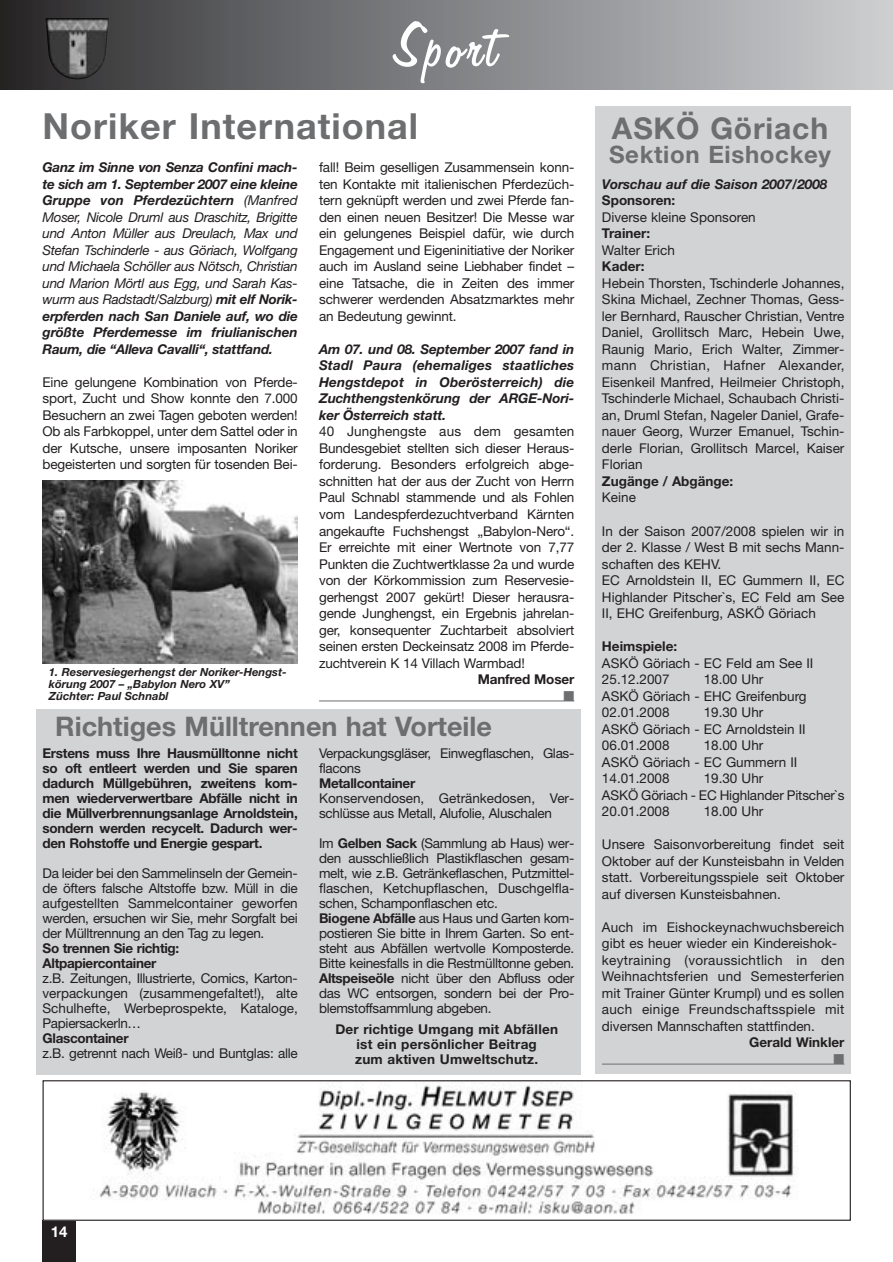
<style>
.page{position:relative;width:893px;height:1262px;background:#fff}
.page>*{position:absolute;margin:0;border:0;box-sizing:border-box;transform-origin:0 0}
.t1{font:72px "Freehand 575 BT Regular B";letter-spacing:.05em;color:#fff}
.t2{font:700 36px "Helvetica Neue";letter-spacing:.03em;color:#6c6e70}
.t3{font:700 30px "Helvetica Neue";letter-spacing:.03em;color:#6c6e70}
.t4{font:700 27px "Helvetica Neue";color:#6c6e70}
.t5{font:700 24px "Helvetica Neue";letter-spacing:.03em;color:#6c6e70}
.t6{font:700 15px "Helvetica Neue";color:#fff}
.t7{font:14.25px "Zapf Dingbats";color:#6c6e70}
.t8{font:13.5px/16.5px "Helvetica Neue";color:#231f20;text-align:justify}
.t9{font:13.5px/15px "Helvetica Neue";letter-spacing:-.02em;color:#231f20}
.t10{font:italic 13.5px/16.5px "Helvetica Neue";letter-spacing:-.02em;color:#231f20;text-align:justify}
.t11{font:700 13.5px/15px "Helvetica Neue";color:#231f20;text-align:justify}
.t12{font:italic 700 13.5px/16.5px "Helvetica Neue";letter-spacing:-.01em;color:#231f20;text-align:justify}
.t13{font:700 13.5px/15px "Helvetica Neue";letter-spacing:-.02em;color:#231f20}
.t14{font:italic 700 11.25px/12px "Helvetica Neue";color:#231f20}
.s1{font-weight:700}
</style>
<div class="page">
<div style="left:36px;top:709px;width:544px;height:366px;background:#d1d3d4"></div>
<div style="left:1px;top:0;width:891px;height:89px;background:linear-gradient(to right,#2e2d2f,#ced1d4)"></div>
<img style="left:46px;top:18px;width:63px;height:62px">
<div style="left:43px;top:1220px;width:33px;height:42px;background:#231f20"></div>
<hr style="left:319px;top:700px;width:255px;height:1px;background:#6c6e70">
<img style="left:99px;top:1084px;width:699px;height:130px">
<div style="left:43px;top:1080px;width:807px;height:140px;border:1px solid #231f20"></div>
<img style="left:43px;top:480px;width:255px;height:183px">
<div style="left:595px;top:106px;width:255px;height:968px;background:#d1d3d4"></div>
<hr style="left:602px;top:1063px;width:242px;height:1px;background:#6c6e70">
<h1 class="t1" style="left:395px;top:-1px;width:105px">Sport</h1>
<h2 class="t2" style="left:43px;top:114px;width:377px">Noriker International</h2>
<p class="t10" style="left:43px;top:161px;width:257px"><span class="s1">Ganz im Sinne von Senza Confini mach&shy;te sich am 1. September 2007 eine kleine Gruppe von Pferdezüchtern</span> (Manfred Moser, Nicole Druml aus Draschitz, Brigitte und Anton Müller aus Dreulach, Max und Stefan Tschinderle - aus Göriach, Wolfgang und Michaela Schöller aus Nötsch, Christian und Marion Mörtl aus Egg, und Sarah Kas&shy;wurm aus Radstadt/Salzburg) <span class="s1">mit elf Norik&shy;erpferden nach San Daniele auf, wo die größte Pferdemesse im friulianischen Raum, die “Alleva Cavalli“, stattfand.</span></p>
<p class="t8" style="left:43px;top:375px;width:257px">Eine gelungene Kombination von Pferde&shy;sport, Zucht und Show konnte den 7.000<br>Besuchern an zwei Tagen geboten werden!<br>Ob als Farbkoppel, unter dem Sattel oder in der Kutsche, unsere imposanten Noriker begeisterten und sorgten für tosenden Bei-</p>
<p class="t14" style="left:49px;top:666px;width:239px">1. Reservesiegerhengst der Noriker-Hengst&shy;körung 2007 – „Babylon Nero XV”<br>Züchter: Paul Schnabl</p>
<p class="t8" style="left:319px;top:161px;width:257px">fall! Beim geselligen Zusammensein konn&shy;ten Kontakte mit italienischen Pferdezüch&shy;tern geknüpft werden und zwei Pferde fan&shy;den einen neuen Besitzer! Die Messe war ein gelungenes Beispiel dafür, wie durch Engagement und Eigeninitiative der Noriker auch im Ausland seine Liebhaber findet – eine Tatsache, die in Zeiten des immer schwerer werdenden Absatzmarktes mehr an Bedeutung gewinnt.</p>
<p class="t12" style="left:319px;top:342px;width:257px">Am 07. und 08. September 2007 fand in Stadl Paura (ehemaliges staatliches Hengstdepot in Oberösterreich) die Zuchthengstenkörung der ARGE-Nori&shy;ker Österreich statt.</p>
<p class="t8" style="left:319px;top:425px;width:257px">40 Junghengste aus dem gesamten Bundesgebiet stellten sich dieser Heraus&shy;forderung. Besonders erfolgreich abge&shy;schnitten hat der aus der Zucht von Herrn Paul Schnabl stammende und als Fohlen vom Landespferdezuchtverband Kärnten angekaufte Fuchshengst „Babylon-Nero“.<br>Er erreichte mit einer Wertnote von 7,77<br>Punkten die Zuchtwertklasse 2a und wurde von der Körkommission zum Reservesie&shy;gerhengst 2007 gekürt! Dieser herausra&shy;gende Junghengst, ein Ergebnis jahrelan&shy;ger, konsequenter Zuchtarbeit absolviert seinen ersten Deckeinsatz 2008 im Pferde&shy;zuchtverein K 14 Villach Warmbad!</p>
<p class="t11" style="left:477px;top:673px;width:98px">Manfred Moser</p>
<p class="t7" style="left:563px;top:689px;width:12px">■</p>
<h3 class="t4" style="left:55px;top:716px;width:438px">Richtiges Mülltrennen hat Vorteile</h3>
<p class="t11" style="left:43px;top:747px;width:257px">Erstens muss Ihre Hausmülltonne nicht so oft entleert werden und Sie sparen dadurch Müllgebühren, zweitens kom&shy;men wiederverwertbare Abfälle nicht in die Müllverbrennungsanlage Arnoldstein, sondern werden recycelt. Dadurch wer&shy;den Rohstoffe und Energie gespart.</p>
<p class="t8" style="left:43px;top:867px;width:257px;line-height:15px">Da leider bei den Sammelinseln der Gemein&shy;de öfters falsche Altstoffe bzw. Müll in die aufgestellten Sammelcontainer geworfen werden, ersuchen wir Sie, mehr Sorgfalt bei der Mülltrennung an den Tag zu legen.</p>
<p class="t13" style="left:43px;top:942px;width:138px">So trennen Sie richtig:<br>Altpapiercontainer</p>
<p class="t8" style="left:43px;top:972px;width:257px;line-height:15px">z.B. Zeitungen, Illustrierte, Comics, Karton&shy;verpackungen (zusammengefaltet!), alte Schulhefte, Werbeprospekte, Kataloge, Papiersackerln…</p>
<p class="t13" style="left:43px;top:1032px;width:88px">Glascontainer</p>
<p class="t9" style="left:43px;top:1047px;width:257px">z.B. getrennt nach Weiß- und Buntglas: alle</p>
<p class="t9" style="left:319px;top:747px;width:257px">Verpackungsgläser, Einwegflaschen, Glas&shy;flacons</p>
<p class="t13" style="left:319px;top:777px;width:98px">Metallcontainer</p>
<p class="t9" style="left:319px;top:792px;width:257px">Konservendosen, Getränkedosen, Ver&shy;schlüsse aus Metall, Alufolie, Aluschalen</p>
<p class="t9" style="left:319px;top:837px;width:257px">Im <span class="s1">Gelben Sack</span> (Sammlung ab Haus) wer&shy;den ausschließlich Plastikflaschen gesam&shy;melt, wie z.B. Getränkeflaschen, Putzmittel&shy;flaschen, Ketchupflaschen, Duschgelfla&shy;schen, Schamponflaschen etc.<br><span class="s1">Biogene Abfälle</span> aus Haus und Garten kom&shy;postieren Sie bitte in Ihrem Garten. So ent&shy;steht aus Abfällen wertvolle Komposterde.<br>Bitte keinesfalls in die Restmülltonne geben.<br><span class="s1">Altspeiseöle</span> nicht über den Abfluss oder das WC entsorgen, sondern bei der Pro&shy;blemstoffsammlung abgeben.</p>
<p class="t11" style="left:335px;top:1023px;width:224px;text-align:center">Der richtige Umgang mit Abfällen ist ein persönlicher Beitrag<br>zum aktiven Umweltschutz.</p>
<h3 class="t3" style="left:612px;top:118px;width:218px">ASKÖ Göriach</h3>
<h3 class="t5" style="left:609px;top:146px;width:223px">Sektion Eishockey</h3>
<p class="t12" style="left:602px;top:177px;width:227px">Vorschau auf die Saison 2007/2008</p>
<p class="t11" style="left:602px;top:194px;width:75px">Sponsoren:</p>
<p class="t8" style="left:602px;top:210px;width:155px">Diverse kleine Sponsoren</p>
<p class="t11" style="left:602px;top:227px;width:50px">Trainer:</p>
<p class="t8" style="left:602px;top:243px;width:74px">Walter Erich</p>
<p class="t11" style="left:602px;top:260px;width:44px">Kader:</p>
<p class="t8" style="left:602px;top:276px;width:244px">Hebein Thorsten, Tschinderle Johannes, Skina Michael, Zechner Thomas, Gess&shy;ler Bernhard, Rauscher Christian, Ventre Daniel, Grollitsch Marc, Hebein Uwe, Raunig Mario, Erich Walter, Zimmer&shy;mann Christian, Hafner Alexander, Eisenkeil Manfred, Heilmeier Christoph, Tschinderle Michael, Schaubach Christi&shy;an, Druml Stefan, Nageler Daniel, Grafe&shy;nauer Georg, Wurzer Emanuel, Tschin&shy;derle Florian, Grollitsch Marcel, Kaiser Florian</p>
<p class="t11" style="left:602px;top:475px;width:133px">Zugänge / Abgänge:</p>
<p class="t8" style="left:602px;top:491px;width:36px">Keine</p>
<p class="t8" style="left:602px;top:524px;width:244px;text-align:left">In der Saison 2007/2008 spielen wir in der 2. Klasse / West B mit sechs Mann&shy;schaften des KEHV.<br>EC Arnoldstein II, EC Gummern II, EC Highlander Pitscher`s, EC Feld am See II, EHC Greifenburg, ASKÖ Göriach</p>
<p class="t11" style="left:602px;top:640px;width:77px">Heimspiele:</p>
<p class="t8" style="left:602px;top:656px;width:213px">ASKÖ Göriach - EC Feld am See II<br>25.12.2007</p>
<p class="t8" style="left:602px;top:672px;width:206px;text-align:left;text-indent:102px">18.00 Uhr<br>ASKÖ Göriach - EHC Greifenburg<br>02.01.2008</p>
<p class="t8" style="left:602px;top:705px;width:205px;text-align:left;text-indent:102px">19.30 Uhr<br>ASKÖ Göriach - EC Arnoldstein II<br>06.01.2008</p>
<p class="t8" style="left:602px;top:738px;width:197px;text-align:left;text-indent:102px">18.00 Uhr<br>ASKÖ Göriach - EC Gummern II<br>14.01.2008</p>
<p class="t8" style="left:602px;top:771px;width:244px;text-align:left;text-indent:102px">19.30 Uhr<br>ASKÖ Göriach - EC Highlander Pitscher`s<br>20.01.2008</p>
<p class="t8" style="left:703px;top:804px;width:61px">18.00 Uhr</p>
<p class="t8" style="left:602px;top:837px;width:244px">Unsere Saisonvorbereitung findet seit Oktober auf der Kunsteisbahn in Velden statt. Vorbereitungsspiele seit Oktober auf diversen Kunsteisbahnen.</p>
<p class="t8" style="left:602px;top:920px;width:244px;text-align:left">Auch im Eishockeynachwuchsbereich gibt es heuer wieder ein Kindereishok&shy;keytraining (voraussichtlich in den Weihnachtsferien und Semesterferien mit Trainer Günter Krumpl) und es sollen auch einige Freundschaftsspiele mit diversen Mannschaften stattfinden.</p>
<p class="t11" style="left:749px;top:1036px;width:97px">Gerald Winkler</p>
<p class="t7" style="left:833px;top:1052px;width:12px">■</p>
<p class="t6" style="left:51px;top:1225px;width:18px">14</p>
</div>
